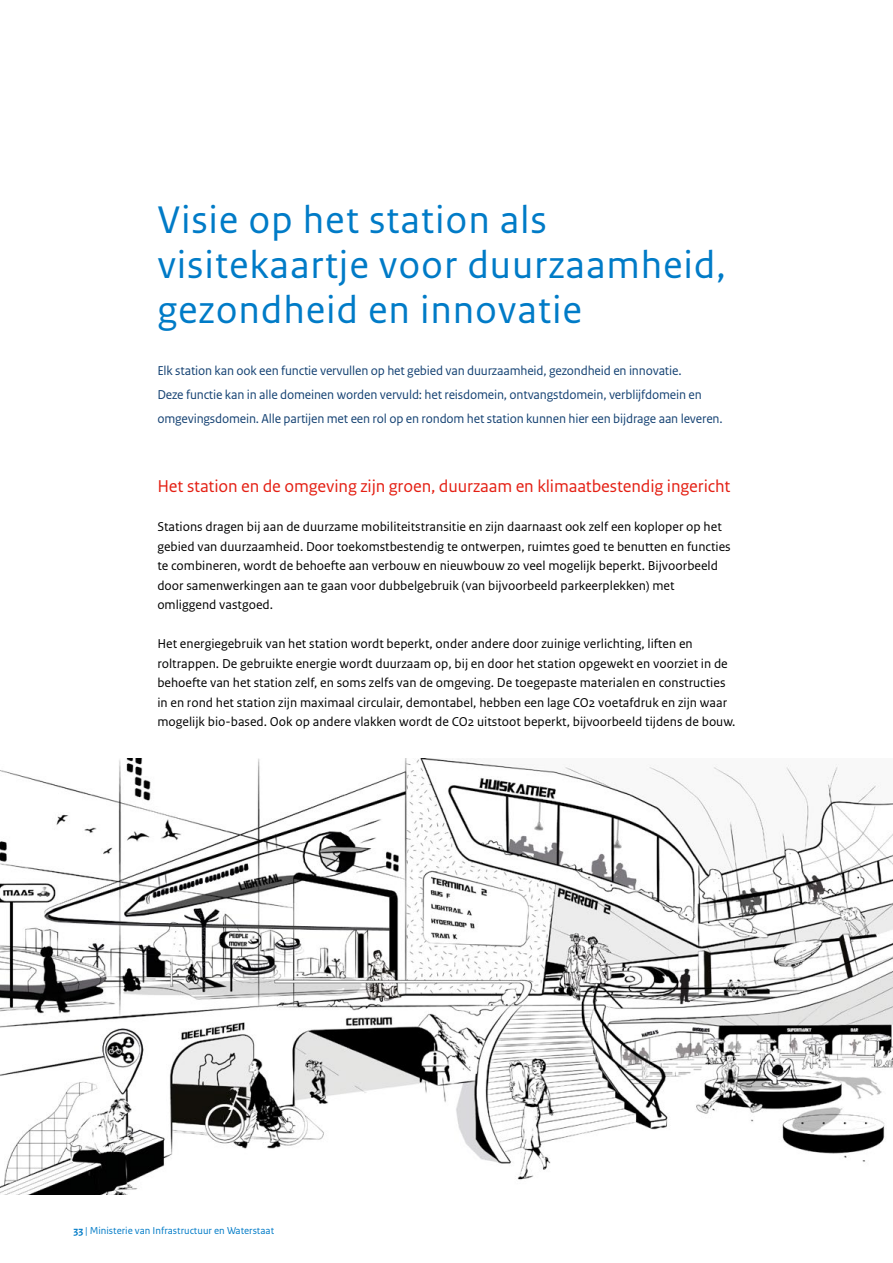
<style>
.page{position:relative;width:893px;height:1263px;background:#fff}
.page>*{position:absolute;margin:0;border:0;box-sizing:border-box;transform-origin:0 0}
.i-H3_RO_MENU_Kop{font:40.5px/45px "Rijksoverheid Sans Text";letter-spacing:.02em;color:#007bc7}
.H4_RO_Paragraafkop_o{font:18px "Rijksoverheid Sans Text";letter-spacing:-.005em;color:#e41f13}
._10_RO_Broodtekst_wi{font:13.5px/19.5px "Rijksoverheid Sans Text";color:#000}
._10_RO_Broodtekst{font:13.5px/19.5px "Rijksoverheid Sans Text";color:#000}
._10_RO_intro{font:13.5px/24px "Rijksoverheid Sans Text";letter-spacing:-.01em;color:#154273}
.t1{font:10.5px "Rijksoverheid Sans Text";color:#007bc7}
.s1{font-weight:700}
</style>
<div class="page">
<img style="left:0;top:759px;width:893px;height:436px">
<h3 class="i-H3_RO_MENU_Kop" style="left:157px;top:198px;width:570px">Visie op het station als visitekaartje voor duurzaamheid, gezondheid en innovatie</h3>
<p class="_10_RO_intro" style="left:157px;top:359px;width:567px">Elk station kan ook een functie vervullen op het gebied van duurzaamheid, gezondheid en innovatie.<br>Deze functie kan in alle domeinen worden vervuld: het reisdomein, ontvangstdomein, verblijfdomein en omgevingsdomein. Alle partijen met een rol op en rondom het station kunnen hier een bijdrage aan leveren.</p>
<h3 class="H4_RO_Paragraafkop_o" style="left:157px;top:476px;width:575px">Het station en de omgeving zijn groen, duurzaam en klimaatbestendig ingericht</h3>
<p class="_10_RO_Broodtekst" style="left:157px;top:517px;width:575px">Stations dragen bij aan de duurzame mobiliteitstransitie en zijn daarnaast ook zelf een koploper op het gebied van duurzaamheid. Door toekomstbestendig te ontwerpen, ruimtes goed te benutten en functies te combineren, wordt de behoefte aan verbouw en nieuwbouw zo veel mogelijk beperkt. Bijvoorbeeld door samenwerkingen aan te gaan voor dubbelgebruik (van bijvoorbeeld parkeerplekken) met omliggend vastgoed.</p>
<p class="_10_RO_Broodtekst_wi" style="left:157px;top:634px;width:580px">Het energiegebruik van het station wordt beperkt, onder andere door zuinige verlichting, liften en roltrappen. De gebruikte energie wordt duurzaam op, bij en door het station opgewekt en voorziet in de behoefte van het station zelf, en soms zelfs van de omgeving. De toegepaste materialen en constructies in en rond het station zijn maximaal circulair, demontabel, hebben een lage CO2 voetafdruk en zijn waar mogelijk bio-based. Ook op andere vlakken wordt de CO2 uitstoot beperkt, bijvoorbeeld tijdens de bouw.</p>
<p class="t1" style="left:74px;top:1224px;width:202px"><span class="s1">33</span> | Ministerie van Infrastructuur en Waterstaat</p>
</div>
